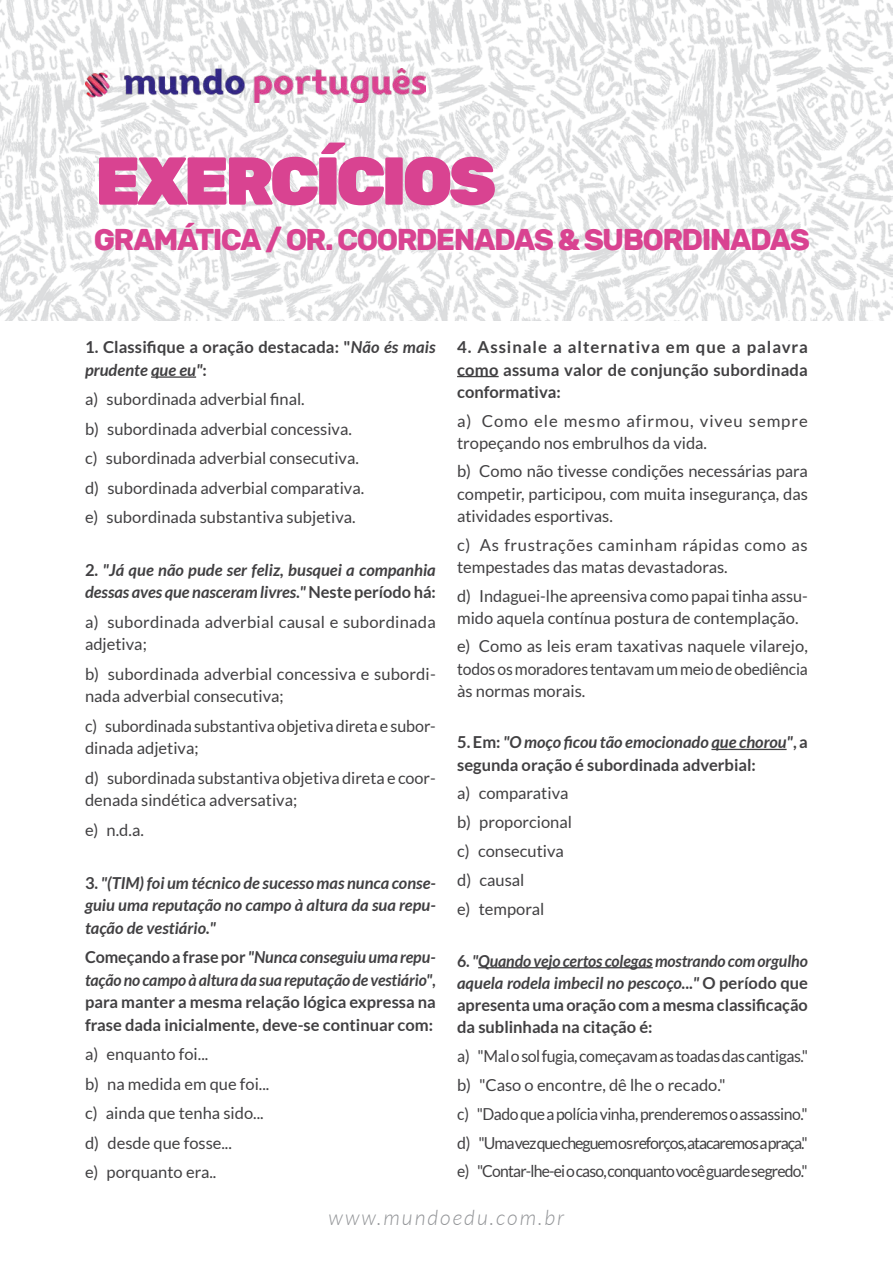
<style>
.page{position:relative;width:893px;height:1263px;background:#fff}
.page>*{position:absolute;margin:0;border:0;box-sizing:border-box;transform-origin:0 0}
.t1{font:900 67.5px "Rubik";letter-spacing:-.06em;color:#d94391}
.t2{font:700 30px "Rubik";letter-spacing:-.055em;color:#d94391}
.t3{font:italic 300 21px "Lato";letter-spacing:.1em;color:#939598}
.t4{font:16.5px/29.4px "Lato";color:#414042}
.t5{font:700 16.5px/22px "Lato";color:#414042;text-align:justify}
.t6{font:16.5px/29px "Lato";letter-spacing:-.03em;color:#414042;scale:.96 1}
.t7{font:italic 700 16.5px/22.6px "Lato";color:#414042}
.t8{font:16.5px/22px "Lato";letter-spacing:.04em;color:#414042}
.s1{font-style:italic}
.s2{font-style:normal}
</style>
<div class="page">
<img style="left:0;top:0;width:893px;height:320px">
<img style="left:85px;top:68px;width:340px;height:35px">
<hr style="left:151px;top:376px;width:45px;height:2px;background:#414042">
<hr style="left:457px;top:376px;width:42px;height:1px;background:#414042">
<hr style="left:711px;top:749px;width:76px;height:1px;background:#414042">
<hr style="left:478px;top:967px;width:175px;height:1px;background:#414042">
<h1 class="t1" style="left:95px;top:142px;width:402px">EXERCÍCIOS</h1>
<h2 class="t2" style="left:94px;top:222px;width:718px">GRAMÁTICA / OR. COORDENADAS &amp; SUBORDINADAS</h2>
<p class="t5" style="left:85px;top:336px;width:352px;line-height:22.6px">1. Classifique a oração destacada: "<span class="s1">Não és mais prudente que eu"</span>:</p>
<p class="t4" style="left:85px;top:385px;width:281px">a) subordinada adverbial final.<br>b) subordinada adverbial concessiva. c) subordinada adverbial consecutiva. d) subordinada adverbial comparativa. e) subordinada substantiva subjetiva.</p>
<p class="t7" style="left:85px;top:559px;width:352px"><span class="s2">2.</span> "Já que não pude ser feliz, busquei a companhia dessas aves que nasceram livres." <span class="s2">Neste período há:</span></p>
<p class="t4" style="left:85px;top:610px;width:352px;line-height:22.6px">a) subordinada adverbial causal e subordinada adjetiva;</p>
<p class="t4" style="left:85px;top:662px;width:352px;line-height:22.6px">b) subordinada adverbial concessiva e subordi&shy;nada adverbial consecutiva;</p>
<p class="t4" style="left:85px;top:714px;width:352px;line-height:22.6px">c) subordinada substantiva objetiva direta e subor&shy;dinada adjetiva;</p>
<p class="t4" style="left:85px;top:766px;width:352px;line-height:22.6px">d) subordinada substantiva objetiva direta e coor&shy;denada sindética adversativa;</p>
<p class="t4" style="left:85px;top:815px;width:60px">e) n.d.a.</p>
<p class="t7" style="left:85px;top:871px;width:352px;text-align:justify"><span class="s2">3.</span> "(TIM) foi um técnico de sucesso mas nunca conse&shy;guiu uma reputação no campo à altura da sua repu&shy;tação de vestiário."</p>
<p class="t5" style="left:85px;top:945px;width:352px;line-height:22.6px">Começando a frase por <span class="s1">"Nunca conseguiu uma repu&shy;tação no campo à altura da sua reputação de vestiário"</span>, para manter a mesma relação lógica expressa na frase dada inicialmente, deve-se continuar com:</p>
<p class="t4" style="left:85px;top:1039px;width:186px">a) enquanto foi...<br>b) na medida em que foi... c) ainda que tenha sido... d) desde que fosse...<br>e) porquanto era..</p>
<p class="t5" style="left:457px;top:336px;width:352px">4. Assinale a alternativa em que a palavra como assuma valor de conjunção subordinada conformativa:</p>
<p class="t8" style="left:457px;top:409px;width:352px">a) Como ele mesmo afirmou, viveu sempre tropeçando nos embrulhos da vida.</p>
<p class="t4" style="left:457px;top:460px;width:352px;line-height:22px;text-align:justify">b) Como não tivesse condições necessárias para competir, participou, com muita insegurança, das atividades esportivas.</p>
<p class="t4" style="left:457px;top:533px;width:352px;line-height:22px">c) As frustrações caminham rápidas como as tempestades das matas devastadoras.</p>
<p class="t4" style="left:457px;top:584px;width:352px;line-height:22px">d) Indaguei-lhe apreensiva como papai tinha assu&shy;mido aquela contínua postura de contemplação.</p>
<p class="t4" style="left:457px;top:635px;width:352px;line-height:22px;text-align:justify">e) Como as leis eram taxativas naquele vilarejo, todos os moradores tentavam um meio de obediência às normas morais.</p>
<p class="t5" style="left:457px;top:731px;width:352px">5. Em: <span class="s1">"O moço ficou tão emocionado que chorou"</span>, a segunda oração é subordinada adverbial:</p>
<p class="t4" style="left:457px;top:779px;width:116px;line-height:28.8px">a) comparativa b) proporcional c) consecutiva d) causal<br>e) temporal</p>
<p class="t5" style="left:457px;top:949px;width:352px">6. <span class="s1">"Quando vejo certos colegas mostrando com orgulho aquela rodela imbecil no pescoço..."</span> O período que apresenta uma oração com a mesma classificação da sublinhada na citação é:</p>
<p class="t6" style="left:457px;top:1041px;width:367px">a) "Mal o sol fugia, começavam as toadas das cantigas." b) "Caso o encontre, dê lhe o recado."<br>c) "Dado que a polícia vinha, prenderemos o assassino." d) "Uma vez que cheguem os reforços, atacaremos a praça." e) "Contar-lhe-ei o caso, conquanto você guarde segredo."</p>
<p class="t3" style="left:329px;top:1206px;width:237px">www.mundoedu.com.br</p>
</div>
